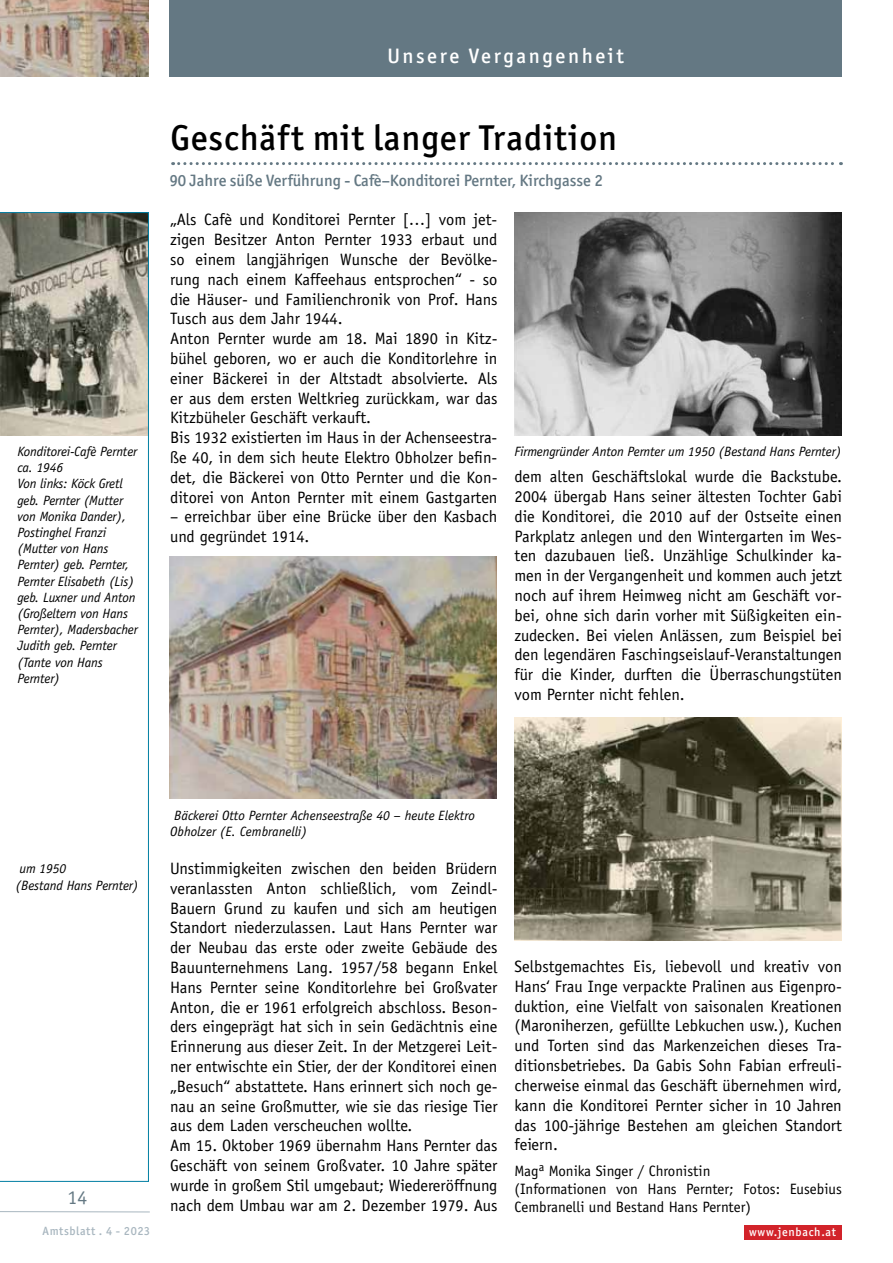
<style>
.page{position:relative;width:893px;height:1263px;background:#fff}
.page>*{position:absolute;margin:0;border:0;box-sizing:border-box;transform-origin:0 0}
.t1{font:500 36px "Officina San ITC";letter-spacing:.025em;color:#000}
.t2{font:500 21px "Officina San ITC";letter-spacing:.125em;color:#fff}
.t3{font:19.5px "Officina San ITC";color:#647883}
.t4{font:16.5px/19.8px "Officina Sans";color:#000}
.t5{font:500 16.5px "Officina San ITC";color:#647883}
.t6{font:15px/18px "Officina Sans";color:#000}
.t7{font:italic 13.5px/16.2px "Officina Sans";letter-spacing:-.01em;color:#000}
.t8{font:500 12px "Officina San ITC";letter-spacing:.05em;color:#a8b6bf}
.t9{font:500 12px "Officina San ITC";letter-spacing:.06em;color:#fff}
</style>
<div class="page">
<div style="left:744px;top:1225px;width:98px;height:14px;background:#d2232a"></div>
<div style="left:169px;top:0;width:673px;height:77px;background:#647883"></div>
<svg style="left:173px;top:162px;width:668px;height:3px"></svg>
<svg style="left:0;top:212px;width:149px;height:970px"></svg>
<img style="left:514px;top:212px;width:328px;height:223px">
<img style="left:169px;top:557px;width:328px;height:241px">
<img style="left:514px;top:717px;width:328px;height:223px">
<img style="left:0;top:0;width:149px;height:77px">
<hr style="left:0;top:1211px;width:150px;height:1px;background:#a8b6bf">
<p class="t7" style="left:17px;top:443px;width:122px">Konditorei-Cafè Pernter ca. 1946<br>Von links: Köck Gretl geb. Pernter (Mutter von Monika Dander),<br>Postinghel Franzi (Mutter von Hans<br>Pernter) geb. Pernter,<br>Pernter Elisabeth (Lis) geb. Luxner und Anton (Großeltern von Hans<br>Pernter), Madersbacher<br>Judith geb. Pernter (Tante von Hans<br>Pernter)</p>
<p class="t2" style="left:387px;top:44px;width:238px">Unsere Vergangenheit</p>
<h1 class="t1" style="left:170px;top:117px;width:448px">Geschäft mit langer Tradition</h1>
<p class="t5" style="left:169px;top:170px;width:435px">90 Jahre süße Verführung - Cafè–Konditorei Pernter, Kirchgasse 2</p>
<p class="t4" style="left:170px;top:210px;width:329px">„Als Cafè und Konditorei Pernter […] vom jet&shy;zigen Besitzer Anton Pernter 1933 erbaut und so einem langjährigen Wunsche der Bevölke&shy;rung nach einem Kaffeehaus entsprochen“ - so die Häuser- und Familienchronik von Prof. Hans Tusch aus dem Jahr 1944.<br>Anton Pernter wurde am 18. Mai 1890 in Kitz&shy;bühel geboren, wo er auch die Konditorlehre in einer Bäckerei in der Altstadt absolvierte. Als er aus dem ersten Weltkrieg zurückkam, war das Kitzbüheler Geschäft verkauft.<br>Bis 1932 existierten im Haus in der Achenseestra&shy;ße 40, in dem sich heute Elektro Obholzer befin&shy;det, die Bäckerei von Otto Pernter und die Kon&shy;ditorei von Anton Pernter mit einem Gastgarten</p>
<p class="t4" style="left:170px;top:507px;width:329px">– erreichbar über eine Brücke über den Kasbach und gegründet 1914.</p>
<p class="t7" style="left:514px;top:443px;width:328px">Firmengründer Anton Pernter um 1950 (Bestand Hans Pernter)</p>
<p class="t4" style="left:514px;top:467px;width:329px;text-align:justify">dem alten Geschäftslokal wurde die Backstube.<br>2004 übergab Hans seiner ältesten Tochter Gabi die Konditorei, die 2010 auf der Ostseite einen Parkplatz anlegen und den Wintergarten im Wes&shy;ten dazubauen ließ. Unzählige Schulkinder ka&shy;men in der Vergangenheit und kommen auch jetzt noch auf ihrem Heimweg nicht am Geschäft vor&shy;bei, ohne sich darin vorher mit Süßigkeiten ein&shy;zudecken. Bei vielen Anlässen, zum Beispiel bei den legendären Faschingseislauf-Veranstaltungen für die Kinder, durften die Überraschungstüten vom Pernter nicht fehlen.</p>
<p class="t7" style="left:16px;top:861px;width:124px">um 1950<br>(Bestand Hans Pernter)</p>
<p class="t3" style="left:68px;top:1186px;width:21px">14</p>
<p class="t8" style="left:43px;top:1224px;width:109px">Amtsblatt . 4 - 2023</p>
<p class="t7" style="left:170px;top:807px;width:306px">Bäckerei Otto Pernter Achenseestraße 40 – heute Elektro<br>Obholzer (E. Cembranelli)</p>
<p class="t4" style="left:170px;top:858px;width:329px">Unstimmigkeiten zwischen den beiden Brüdern veranlassten Anton schließlich, vom Zeindl-Bauern Grund zu kaufen und sich am heutigen Standort niederzulassen. Laut Hans Pernter war der Neubau das erste oder zweite Gebäude des Bauunternehmens Lang. 1957/58 begann Enkel Hans Pernter seine Konditorlehre bei Großvater Anton, die er 1961 erfolgreich abschloss. Beson&shy;ders eingeprägt hat sich in sein Gedächtnis eine Erinnerung aus dieser Zeit. In der Metzgerei Leit&shy;ner entwischte ein Stier, der der Konditorei einen „Besuch“ abstattete. Hans erinnert sich noch ge&shy;nau an seine Großmutter, wie sie das riesige Tier aus dem Laden verscheuchen wollte.<br>Am 15. Oktober 1969 übernahm Hans Pernter das Geschäft von seinem Großvater. 10 Jahre später wurde in großem Stil umgebaut; Wiedereröffnung nach dem Umbau war am 2. Dezember 1979. Aus</p>
<p class="t4" style="left:514px;top:957px;width:329px;text-align:justify">Selbstgemachtes Eis, liebevoll und kreativ von Hans‘ Frau Inge verpackte Pralinen aus Eigenpro&shy;duktion, eine Vielfalt von saisonalen Kreationen (Maroniherzen, gefüllte Lebkuchen usw.), Kuchen und Torten sind das Markenzeichen dieses Tra&shy;ditionsbetriebes. Da Gabis Sohn Fabian erfreuli&shy;cherweise einmal das Geschäft übernehmen wird, kann die Konditorei Pernter sicher in 10 Jahren das 100-jährige Bestehen am gleichen Standort feiern.</p>
<p class="t6" style="left:514px;top:1162px;width:329px">Mag<sup>a</sup> Monika Singer / Chronistin<br>(Informationen von Hans Pernter; Fotos: Eusebius<br>Cembranelli und Bestand Hans Pernter)</p>
<p class="t9" style="left:749px;top:1225px;width:88px">www.jenbach.at</p>
</div>
